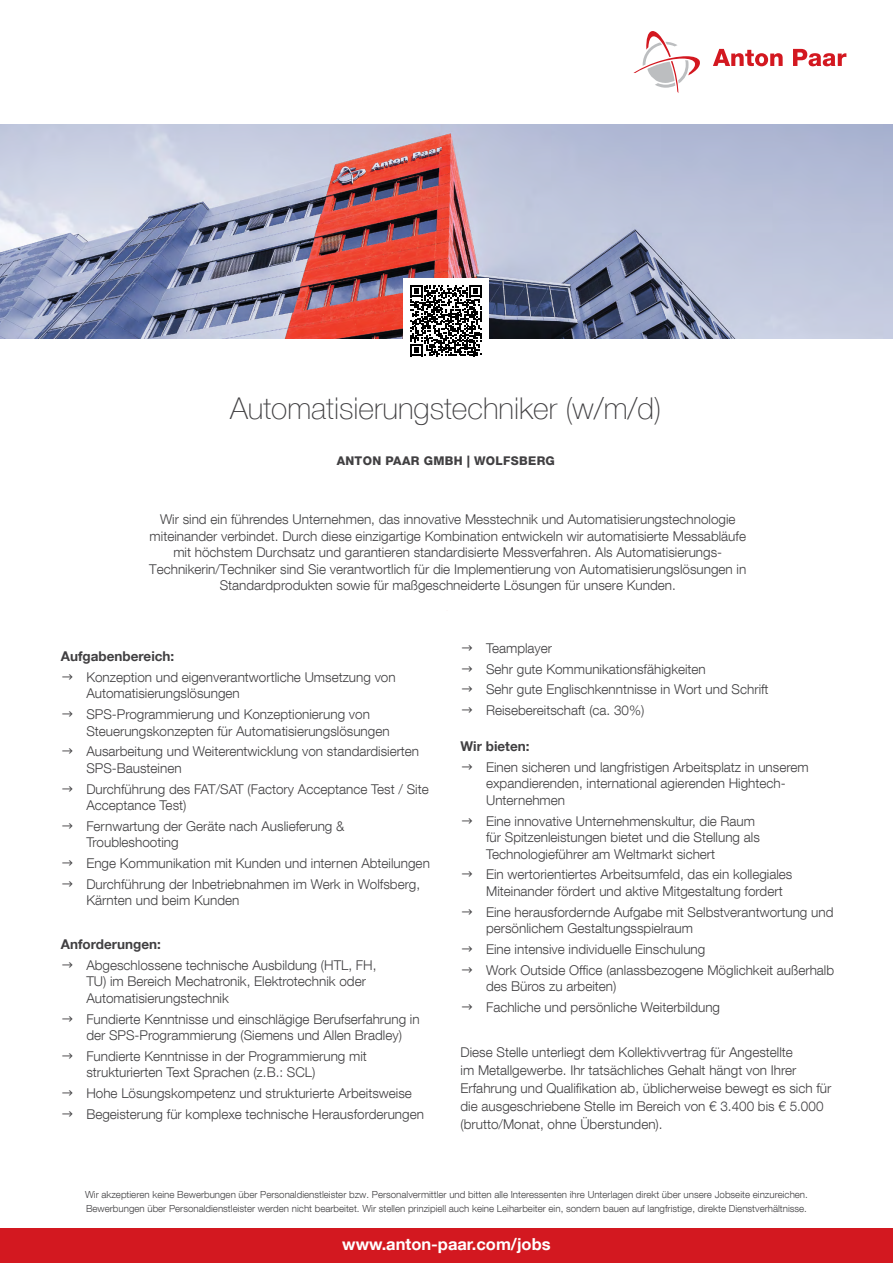
<style>
.page{position:relative;width:893px;height:1263px;background:#fff}
.page>*{position:absolute;margin:0;border:0;box-sizing:border-box;transform-origin:0 0}
.t1{font:100 30px "Helvetica Neue LT Com";color:#414042}
.t2{font:700 16.5px "Helvetica Neue LT Com";color:#fff}
.t3{font:300 13.5px/16.5px "Helvetica Neue LT Com";color:#414042}
.t4{font:700 13.5px "Helvetica Neue LT Com";color:#414042}
.t5{font:800 12px "Helvetica Neue LT Com";letter-spacing:.025em;color:#414042}
.t6{font:300 9.75px/13.5px "Helvetica Neue LT Com";color:#414042}
</style>
<div class="page">
<div style="left:0;top:1229px;width:893px;height:34px;background:#d31820"></div>
<img style="left:0;top:124px;width:893px;height:214px">
<div style="left:403px;top:278px;width:85px;height:85px;background:#fff"></div>
<svg style="left:410px;top:285px;width:71px;height:71px"></svg>
<svg style="left:713px;top:49px;width:70px;height:17px"></svg>
<svg style="left:793px;top:49px;width:53px;height:17px"></svg>
<svg style="left:633px;top:31px;width:67px;height:62px"></svg>
<h1 class="t1" style="left:230px;top:391px;width:433px">Automatisierungstechniker (w/m/d)</h1>
<p class="t5" style="left:337px;top:454px;width:220px">ANTON PAAR GMBH | WOLFSBERG</p>
<p class="t3" style="left:149px;top:511px;width:599px;text-align:center">Wir sind ein führendes Unternehmen, das innovative Messtechnik und Automatisierungstechnologie miteinander verbindet. Durch diese einzigartige Kombination entwickeln wir automatisierte Messabläufe mit höchstem Durchsatz und garantieren standardisierte Messverfahren. Als Automatisierungs-Technikerin/Techniker sind Sie verantwortlich für die Implementierung von Automatisierungslösungen in Standardprodukten sowie für maßgeschneiderte Lösungen für unsere Kunden.</p>
<p class="t4" style="left:61px;top:648px;width:115px">Aufgabenbereich:</p>
<p class="t3" style="left:86px;top:668px;width:311px">Konzeption und eigenverantwortliche Umsetzung von<br>Automatisierungslösungen</p>
<p class="t3" style="left:86px;top:706px;width:305px">SPS-Programmierung und Konzeptionierung von<br>Steuerungskonzepten für Automatisierungslösungen</p>
<p class="t3" style="left:86px;top:743px;width:334px">Ausarbeitung und Weiterentwicklung von standardisierten<br>SPS-Bausteinen</p>
<p class="t3" style="left:86px;top:780px;width:344px">Durchführung des FAT/SAT (Factory Acceptance Test / Site<br>Acceptance Test)</p>
<p class="t3" style="left:86px;top:817px;width:260px">Fernwartung der Geräte nach Auslieferung &amp;<br>Troubleshooting</p>
<p class="t3" style="left:86px;top:853px;width:345px;line-height:20.7px">Enge Kommunikation mit Kunden und internen Abteilungen<br>Durchführung der Inbetriebnahmen im Werk in Wolfsberg,</p>
<p class="t3" style="left:86px;top:892px;width:155px">Kärnten und beim Kunden</p>
<p class="t4" style="left:61px;top:936px;width:102px">Anforderungen:</p>
<p class="t3" style="left:86px;top:956px;width:292px">Abgeschlossene technische Ausbildung (HTL, FH,<br>TU) im Bereich Mechatronik, Elektrotechnik oder<br>Automatisierungstechnik</p>
<p class="t3" style="left:86px;top:1010px;width:335px">Fundierte Kenntnisse und einschlägige Berufserfahrung in der SPS-Programmierung (Siemens und Allen Bradley)</p>
<p class="t3" style="left:86px;top:1047px;width:282px">Fundierte Kenntnisse in der Programmierung mit strukturierten Text Sprachen (z.B.: SCL)</p>
<p class="t3" style="left:86px;top:1083px;width:339px;line-height:20.7px">Hohe Lösungskompetenz und strukturierte Arbeitsweise<br>Begeisterung für komplexe technische Herausforderungen</p>
<p class="t3" style="left:486px;top:637px;width:284px;line-height:20.7px">Teamplayer<br>Sehr gute Kommunikationsfähigkeiten<br>Sehr gute Englischkenntnisse in Wort und Schrift<br>Reisebereitschaft (ca. 30%)</p>
<p class="t4" style="left:461px;top:738px;width:70px">Wir bieten:</p>
<p class="t3" style="left:486px;top:758px;width:324px">Einen sicheren und langfristigen Arbeitsplatz in unserem expandierenden, international agierenden Hightech-<br>Unternehmen</p>
<p class="t3" style="left:486px;top:812px;width:275px">Eine innovative Unternehmenskultur, die Raum für Spitzenleistungen bietet und die Stellung als<br>Technologieführer am Weltmarkt sichert</p>
<p class="t3" style="left:486px;top:866px;width:308px">Ein wertorientiertes Arbeitsumfeld, das ein kollegiales<br>Miteinander fördert und aktive Mitgestaltung fordert</p>
<p class="t3" style="left:486px;top:903px;width:349px">Eine herausfordernde Aufgabe mit Selbstverantwortung und persönlichem Gestaltungsspielraum</p>
<p class="t3" style="left:486px;top:938px;width:350px;line-height:20.7px">Eine intensive individuelle Einschulung<br>Work Outside Office (anlassbezogene Möglichkeit außerhalb</p>
<p class="t3" style="left:486px;top:976px;width:236px;line-height:20.7px">des Büros zu arbeiten)<br>Fachliche und persönliche Weiterbildung</p>
<p class="t3" style="left:461px;top:1043px;width:372px;line-height:18px">Diese Stelle unterliegt dem Kollektivvertrag für Angestellte<br>im Metallgewerbe. Ihr tatsächliches Gehalt hängt von Ihrer Erfahrung und Qualifikation ab, üblicherweise bewegt es sich für die ausgeschriebene Stelle im Bereich von € 3.400 bis € 5.000 (brutto/Monat, ohne Überstunden).</p>
<p class="t6" style="left:85px;top:1188px;width:724px">Wir akzeptieren keine Bewerbungen über Personaldienstleister bzw. Personalvermittler und bitten alle Interessenten ihre Unterlagen direkt über unsere Jobseite einzureichen.<br>Bewerbungen über Personaldienstleister werden nicht bearbeitet. Wir stellen prinzipiell auch keine Leiharbeiter ein, sondern bauen auf langfristige, direkte Dienstverhältnisse.</p>
<p class="t2" style="left:342px;top:1234px;width:210px">www.anton-paar.com/jobs</p>
</div>
